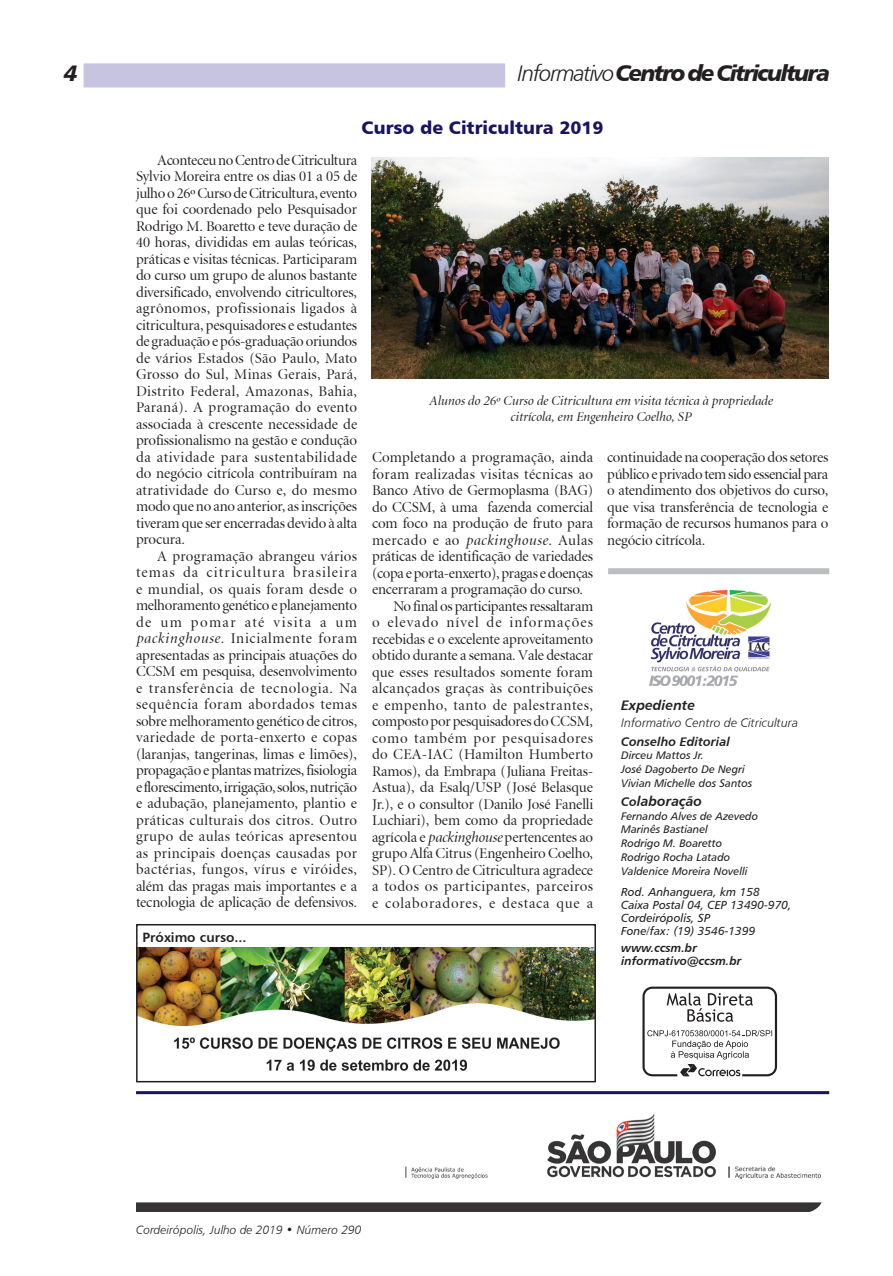
<style>
.page{position:relative;width:893px;height:1276px;background:#fff}
.page>*{position:absolute;margin:0;border:0;box-sizing:border-box;transform-origin:0 0}
.t1{font:22.5px "Humanist 777 BT Black Italic B";letter-spacing:-.08em;color:#231f20}
.Título_3{font:18px "Humanist 777 BT Black B";color:#191364}
.Informativo{font:15px/16.5px "Atlante Display S Si Display";letter-spacing:-.01em;color:#231f20;text-align:justify}
.t2{font:13.8px "Humanist 777 BT Bold Italic B";color:#231f20}
.Legenda{font:italic 13.5px "Atlante Display S Si Display";color:#231f20}
.t3{font:13.5px "Humanist 777 BT Bold B";color:#231f20}
.t4{font:12.45px "Humanist 777 BT Light Italic B";color:#231f20}
.t5{font:12.45px "Humanist 777 BT Bold Italic B";color:#231f20}
.t6{font:12px "Humanist 777 BT Light Italic B";color:#231f20}
.t7{font:11.7px "Humanist 777 BT Italic B";color:#231f20}
.t8{font:11.7px "Humanist 777 BT Bold Italic B";color:#231f20}
.t9{font:10.95px "Humanist 777 BT Italic B";color:#231f20}
.s1{font-family:"Humanist 777 BT Light Italic B"}
.s2{font-style:italic}
.s3{font-size:12.45px}
</style>
<div class="page">
<div style="left:84px;top:64px;width:421px;height:23px;background:#c6c4e1"></div>
<div style="left:608px;top:568px;width:221px;height:6px;background:#bcbdc0"></div>
<svg style="left:642px;top:986px;width:135px;height:90px"></svg>
<img style="left:650px;top:590px;width:121px;height:95px">
<div style="left:136px;top:1091px;width:693px;height:3px;border:2px solid #191364"></div>
<img style="left:136px;top:1114px;width:686px;height:97px">
<img style="left:371px;top:157px;width:457px;height:221px">
<img style="left:139px;top:947px;width:454px;height:124px">
<div style="left:136px;top:924px;width:460px;height:158px;border:2px solid #231f20"></div>
<p class="t1" style="left:64px;top:58px;width:15px">4</p>
<p class="t1" style="left:518px;top:58px;width:314px"><span class="s1">Informativo</span>Centro de Citricultura</p>
<p class="Título_3" style="left:362px;top:116px;width:244px">Curso de Citricultura 2019</p>
<p class="Informativo" style="left:136px;top:152px;width:223px;text-indent:21px">Aconteceu no Centro de Citricultura Sylvio Moreira entre os dias 01 a 05 de julho o 26º Curso de Citricultura, evento que foi coordenado pelo Pesquisador Rodrigo M. Boaretto e teve duração de 40 horas, divididas em aulas teóricas, práticas e visitas técnicas. Participaram do curso um grupo de alunos bastante diversificado, envolvendo citricultores, agrônomos, profissionais ligados à citricultura, pesquisadores e estudantes de graduação e pós-graduação oriundos de vários Estados (São Paulo, Mato Grosso do Sul, Minas Gerais, Pará, Distrito Federal, Amazonas, Bahia, Paraná). A programação do evento associada à crescente necessidade de profissionalismo na gestão e condução da atividade para sustentabilidade do negócio citrícola contribuíram na atratividade do Curso e, do mesmo modo que no ano anterior, as inscrições tiveram que ser encerradas devido à alta procura.</p>
<p class="Informativo" style="left:136px;top:548px;width:223px;text-indent:21px">A programação abrangeu vários temas da citricultura brasileira e mundial, os quais foram desde o melhoramento genético e planejamento de um pomar até visita a um <span class="s2">packinghouse</span>. Inicialmente foram apresentadas as principais atuações do CCSM em pesquisa, desenvolvimento e transferência de tecnologia. Na sequência foram abordados temas sobre melhoramento genético de citros, variedade de porta-enxerto e copas (laranjas, tangerinas, limas e limões), propagação e plantas matrizes, fisiologia e florescimento, irrigação, solos, nutrição e adubação, planejamento, plantio e práticas culturais dos citros. Outro grupo de aulas teóricas apresentou as principais doenças causadas por bactérias, fungos, vírus e viróides, além das pragas mais importantes e a tecnologia de aplicação de defensivos.</p>
<p class="t3" style="left:143px;top:929px;width:106px">Próximo curso...</p>
<p class="Legenda" style="left:429px;top:394px;width:345px">Alunos do 26º Curso de Citricultura em visita técnica à propriedade</p>
<p class="Legenda" style="left:510px;top:410px;width:182px">citrícola, em Engenheiro Coelho, SP</p>
<p class="Informativo" style="left:372px;top:449px;width:223px">Completando a programação, ainda foram realizadas visitas técnicas ao Banco Ativo de Germoplasma (BAG) do CCSM, à uma fazenda comercial com foco na produção de fruto para mercado e ao <span class="s2">packinghouse</span>. Aulas práticas de identificação de variedades (copa e porta-enxerto), pragas e doenças encerraram a programação do curso.</p>
<p class="Informativo" style="left:372px;top:598px;width:223px;text-indent:21px">No final os participantes ressaltaram o elevado nível de informações recebidas e o excelente aproveitamento obtido durante a semana. Vale destacar que esses resultados somente foram alcançados graças às contribuições e empenho, tanto de palestrantes, composto por pesquisadores do CCSM, como também por pesquisadores do CEA-IAC (Hamilton Humberto Ramos), da Embrapa (Juliana Freitas-Astua), da Esalq/USP (José Belasque Jr.), e o consultor (Danilo José Fanelli Luchiari), bem como da propriedade agrícola e <span class="s2">packinghouse</span> pertencentes ao grupo Alfa Citrus (Engenheiro Coelho, SP). O Centro de Citricultura agradece a todos os participantes, parceiros e colaboradores, e destaca que a</p>
<p class="Informativo" style="left:607px;top:449px;width:223px">continuidade na cooperação dos setores público e privado tem sido essencial para o atendimento dos objetivos do curso, que visa transferência de tecnologia e formação de recursos humanos para o negócio citrícola.</p>
<p class="t2" style="left:621px;top:696px;width:76px">Expediente</p>
<p class="t4" style="left:621px;top:714px;width:178px">Informativo Centro de Citricultura</p>
<p class="t5" style="left:621px;top:733px;width:110px">Conselho Editorial</p>
<p class="t9" style="left:621px;top:748px;width:84px">Dirceu Mattos Jr.</p>
<p class="t9" style="left:621px;top:762px;width:125px">José Dagoberto De Negri</p>
<p class="t9" style="left:621px;top:776px;width:133px">Vivian Michelle dos Santos</p>
<p class="t2" style="left:621px;top:792px;width:82px"><span class="s3">Co</span>laboração</p>
<p class="t9" style="left:621px;top:809px;width:138px">Fernando Alves de Azevedo</p>
<p class="t9" style="left:621px;top:823px;width:88px">Marinês Bastianel</p>
<p class="t9" style="left:621px;top:836px;width:103px">Rodrigo M. Boaretto</p>
<p class="t9" style="left:621px;top:850px;width:111px">Rodrigo Rocha Latado</p>
<p class="t9" style="left:621px;top:864px;width:128px">Valdenice Moreira Novelli</p>
<p class="t7" style="left:621px;top:884px;width:140px">Rod. Anhanguera, km 158</p>
<p class="t7" style="left:621px;top:897px;width:172px">Caixa Postal 04, CEP 13490-970,</p>
<p class="t7" style="left:621px;top:910px;width:91px">Cordeirópolis, SP</p>
<p class="t7" style="left:621px;top:923px;width:136px">Fone/fax: (19) 3546-1399</p>
<p class="t8" style="left:621px;top:940px;width:77px">www.ccsm.br</p>
<p class="t8" style="left:621px;top:953px;width:122px">informativo@ccsm.br</p>
<p class="t6" style="left:136px;top:1222px;width:227px">Cordeirópolis, Julho de 2019 • Número 290</p>
</div>
